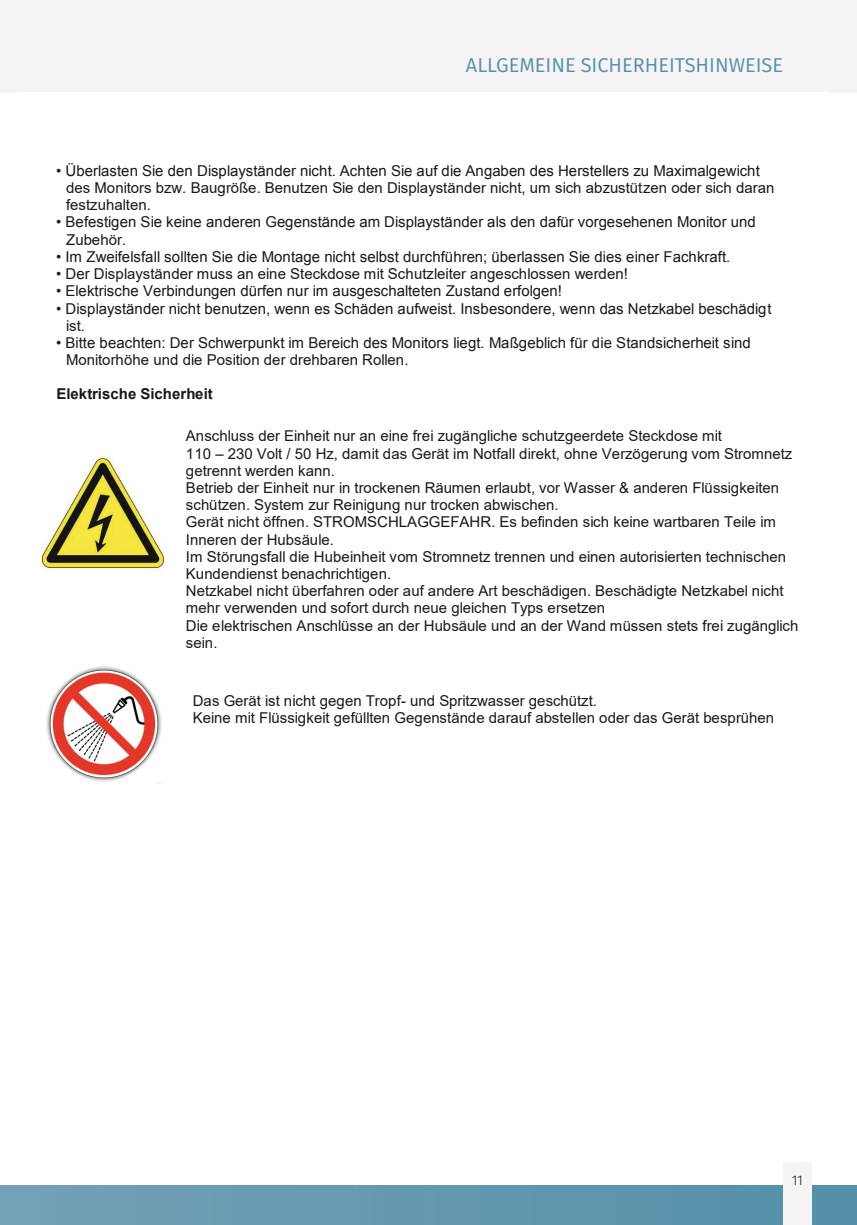
<style>
.page{position:relative;width:857px;height:1225px;background:#fff}
.page>*{position:absolute;margin:0;border:0;box-sizing:border-box;transform-origin:0 0}
.t1{font:20px "Fira Sans";color:#5390a9}
.t2{font:15px/17.2px "Arial";letter-spacing:.005em;color:#171818}
.t3{font:700 15px "Arial";letter-spacing:.005em;color:#171818}
.t4{font:300 14px "Fira Sans";color:#171818}
</style>
<div class="page">
<div style="left:0;top:1185px;width:856px;height:40px;background:linear-gradient(to right,#74a1b6,#5390a8)"></div>
<div style="left:782px;top:1162px;width:29px;height:63px;background:#f5f3f3"></div>
<div style="left:0;top:0;width:856px;height:92px;background:#f5f3f3"></div>
<img style="left:43px;top:452px;width:121px;height:119px">
<img style="left:46px;top:666px;width:116px;height:117px">
<h1 class="t1" style="left:465px;top:50px;width:318px">ALLGEMEINE SICHERHEITSHINWEISE</h1>
<p class="t2" style="left:66px;top:162px;width:709px;text-indent:-10px">• Überlasten Sie den Displayständer nicht. Achten Sie auf die Angaben des Herstellers zu Maximalgewicht des Monitors bzw. Baugröße. Benutzen Sie den Displayständer nicht, um sich abzustützen oder sich daran festzuhalten.</p>
<p class="t2" style="left:66px;top:214px;width:691px;text-indent:-10px">• Befestigen Sie keine anderen Gegenstände am Displayständer als den dafür vorgesehenen Monitor und<br>Zubehör.</p>
<p class="t2" style="left:56px;top:248px;width:675px">• Im Zweifelsfall sollten Sie die Montage nicht selbst durchführen; überlassen Sie dies einer Fachkraft.</p>
<p class="t2" style="left:56px;top:265px;width:572px">• Der Displayständer muss an eine Steckdose mit Schutzleiter angeschlossen werden!</p>
<p class="t2" style="left:56px;top:282px;width:507px">• Elektrische Verbindungen dürfen nur im ausgeschalteten Zustand erfolgen!</p>
<p class="t2" style="left:66px;top:300px;width:706px;text-indent:-10px">• Displayständer nicht benutzen, wenn es Schäden aufweist. Insbesondere, wenn das Netzkabel beschädigt ist.</p>
<p class="t2" style="left:66px;top:334px;width:685px;text-indent:-10px">• Bitte beachten: Der Schwerpunkt im Bereich des Monitors liegt. Maßgeblich für die Standsicherheit sind<br>Monitorhöhe und die Position der drehbaren Rollen.</p>
<p class="t3" style="left:56px;top:383px;width:158px">Elektrische Sicherheit</p>
<p class="t2" style="left:186px;top:427px;width:613px">Anschluss der Einheit nur an eine frei zugängliche schutzgeerdete Steckdose mit<br>110 – 230 Volt / 50 Hz, damit das Gerät im Notfall direkt, ohne Verzögerung vom Stromnetz getrennt werden kann.<br>Betrieb der Einheit nur in trockenen Räumen erlaubt, vor Wasser &amp; anderen Flüssigkeiten schützen. System zur Reinigung nur trocken abwischen.<br>Gerät nicht öffnen. STROMSCHLAGGEFAHR. Es befinden sich keine wartbaren Teile im Inneren der Hubsäule.<br>Im Störungsfall die Hubeinheit vom Stromnetz trennen und einen autorisierten technischen Kundendienst benachrichtigen.<br>Netzkabel nicht überfahren oder auf andere Art beschädigen. Beschädigte Netzkabel nicht mehr verwenden und sofort durch neue gleichen Typs ersetzen<br>Die elektrischen Anschlüsse an der Hubsäule und an der Wand müssen stets frei zugänglich sein.</p>
<p class="t2" style="left:193px;top:692px;width:582px">Das Gerät ist nicht gegen Tropf- und Spritzwasser geschützt.<br>Keine mit Flüssigkeit gefüllten Gegenstände darauf abstellen oder das Gerät besprühen</p>
<p class="t4" style="left:791px;top:1170px;width:13px">11</p>
</div>
